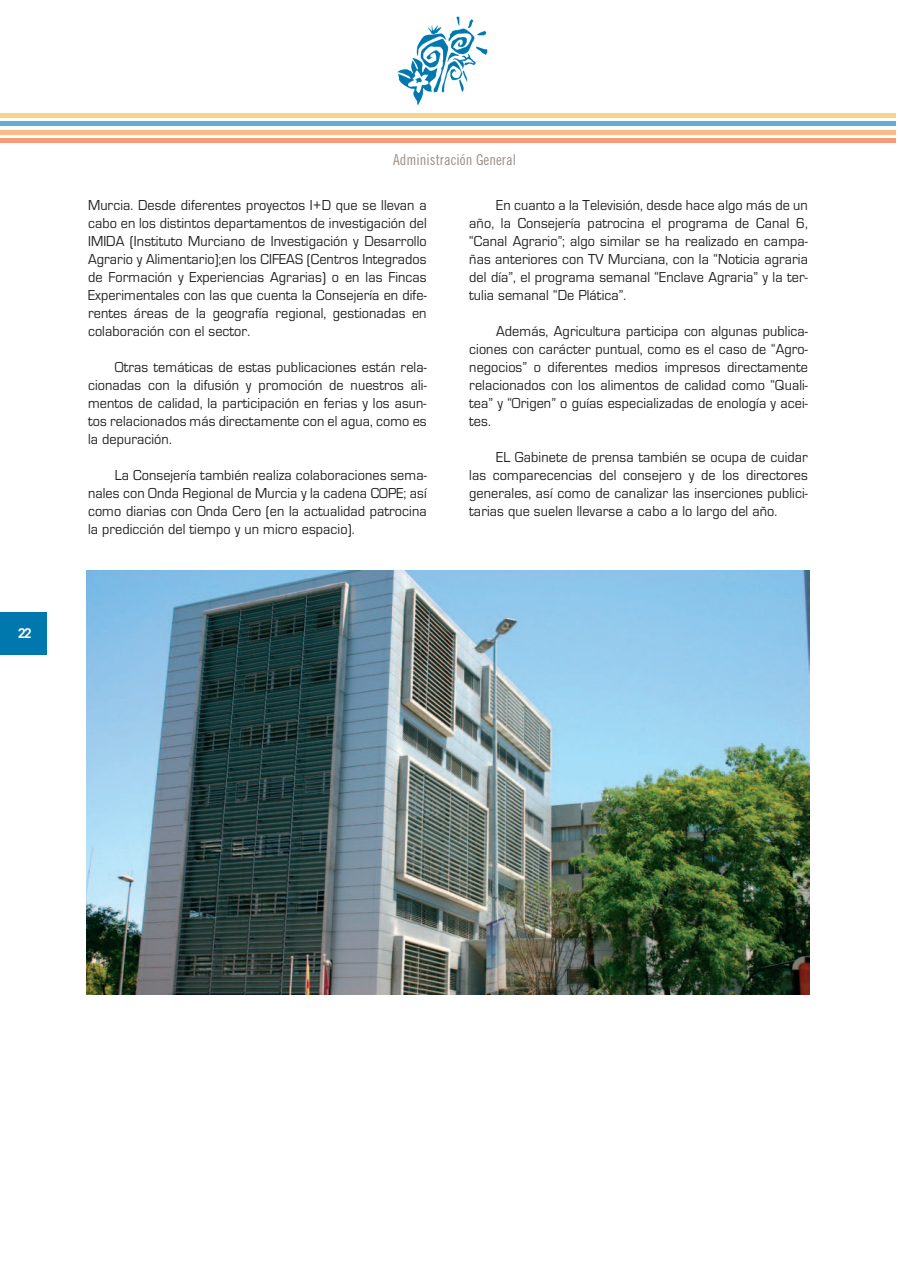
<style>
.page{position:relative;width:898px;height:1268px;background:#fff}
.page>*{position:absolute;margin:0;border:0;box-sizing:border-box;transform-origin:0 0}
.t1{font:15px/18px "Eurostile";letter-spacing:.005em;color:#231f20;text-align:justify;scale:.95 1}
.t2{font:15px "Trade Gothic LT Std Cn 18";color:#9d8d85}
.t3{font:700 13.5px "Trade Gothic LT Std";color:#fff}
</style>
<div class="page">
<img style="left:0;top:16px;width:896px;height:979px">
<p class="t3" style="left:18px;top:628px;width:15px">22</p>
<p class="t2" style="left:393px;top:154px;width:124px">Administración General</p>
<p class="t1" style="left:88px;top:196px;width:358px">Murcia. Desde diferentes proyectos I+D que se llevan a cabo en los distintos departamentos de investigación del IMIDA (Instituto Murciano de Investigación y Desarrollo Agrario y Alimentario);en los CIFEAS (Centros Integrados de Formación y Experiencias Agrarias) o en las Fincas Experimentales con las que cuenta la Consejería en dife&shy;rentes áreas de la geografía regional, gestionadas en colaboración con el sector.</p>
<p class="t1" style="left:88px;top:358px;width:358px;text-indent:27px">Otras temáticas de estas publicaciones están rela&shy;cionadas con la difusión y promoción de nuestros ali&shy;mentos de calidad, la participación en ferias y los asun&shy;tos relacionados más directamente con el agua, como es la depuración.</p>
<p class="t1" style="left:88px;top:466px;width:358px;text-indent:27px">La Consejería también realiza colaboraciones sema&shy;nales con Onda Regional de Murcia y la cadena COPE; así como diarias con Onda Cero (en la actualidad patrocina la predicción del tiempo y un micro espacio).</p>
<p class="t1" style="left:469px;top:196px;width:358px;text-indent:27px">En cuanto a la Televisión, desde hace algo más de un año, la Consejería patrocina el programa de Canal 6, “Canal Agrario”; algo similar se ha realizado en campa&shy;ñas anteriores con TV Murciana, con la “Noticia agraria del día”, el programa semanal “Enclave Agraria” y la ter&shy;tulia semanal “De Plática”.</p>
<p class="t1" style="left:469px;top:322px;width:358px;text-indent:27px">Además, Agricultura participa con algunas publica&shy;ciones con carácter puntual, como es el caso de “Agro&shy;negocios” o diferentes medios impresos directamente relacionados con los alimentos de calidad como “Quali&shy;tea” y “Origen” o guías especializadas de enología y acei&shy;tes.</p>
<p class="t1" style="left:469px;top:448px;width:358px;text-indent:27px">EL Gabinete de prensa también se ocupa de cuidar las comparecencias del consejero y de los directores generales, así como de canalizar las inserciones publici&shy;tarias que suelen llevarse a cabo a lo largo del año.</p>
</div>
